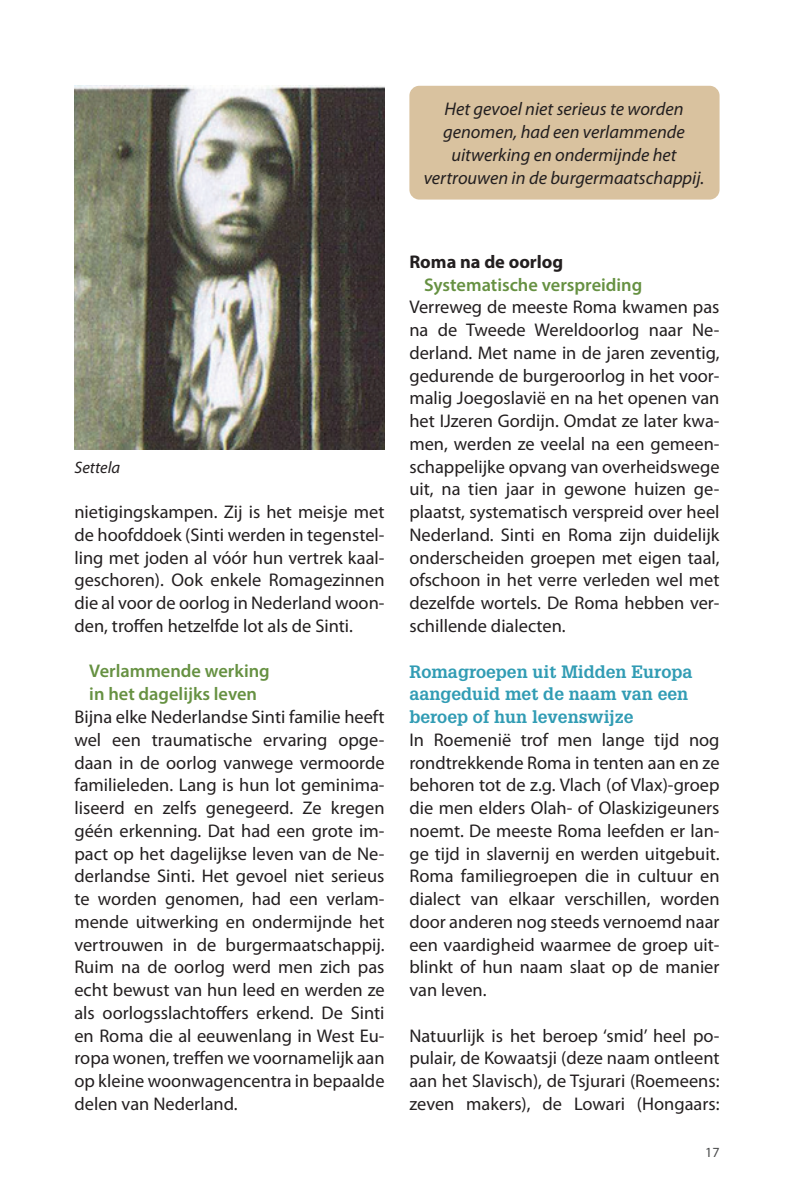
<style>
.page{position:relative;width:794px;height:1191px;background:#fff}
.page>*{position:absolute;margin:0;border:0;box-sizing:border-box;transform-origin:0 0}
.t1{font:18.38px/22.8px "Myriad Pro";color:#231f20;text-align:justify}
.t2{font:italic 18.38px/22.8px "Myriad Pro";color:#231f20;text-align:center}
.t3{font:600 18.38px/22.8px "Myriad Pro";color:#669142}
.t4{font:700 18.38px "Myriad Pro";color:#231f20}
.t5{font:700 17.5px/22.8px "Glypha";color:#319cb4}
.t6{font:italic 16.62px "Myriad Pro";color:#231f20}
.t7{font:14px "Myriad Pro";color:#4b4c4d}
</style>
<div class="page">
<img style="left:74px;top:86px;width:310px;height:364px">
<div style="left:409px;top:86px;width:310px;height:114px;background:#d9c29f;border-radius:10px"></div>
<p class="t2" style="left:424px;top:98px;width:282px">Het gevoel niet serieus te worden genomen, had een verlammende uitwerking en ondermijnde het vertrouwen in de burgermaatschappij.</p>
<p class="t6" style="left:74px;top:457px;width:47px">Settela</p>
<p class="t1" style="left:74px;top:500px;width:312px">nietigingskampen. Zij is het meisje met de hoofddoek (Sinti werden in tegenstel&shy;ling met joden al vóór hun vertrek kaal&shy;geschoren). Ook enkele Romagezinnen die al voor de oorlog in Nederland woon&shy;den, troffen hetzelfde lot als de Sinti.</p>
<p class="t3" style="left:89px;top:659px;width:182px">Verlammende werking in het dagelijks leven</p>
<p class="t1" style="left:74px;top:705px;width:312px">Bijna elke Nederlandse Sinti familie heeft wel een traumatische ervaring opge&shy;daan in de oorlog vanwege vermoorde familieleden. Lang is hun lot geminima&shy;liseerd en zelfs genegeerd. Ze kregen géén erkenning. Dat had een grote im&shy;pact op het dagelijkse leven van de Ne&shy;derlandse Sinti. Het gevoel niet serieus te worden genomen, had een verlam&shy;mende uitwerking en ondermijnde het vertrouwen in de burgermaatschappij.<br>Ruim na de oorlog werd men zich pas echt bewust van hun leed en werden ze als oorlogsslachtoffers erkend. De Sinti en Roma die al eeuwenlang in West Eu&shy;ropa wonen, treffen we voornamelijk aan op kleine woonwagencentra in bepaalde delen van Nederland.</p>
<p class="t4" style="left:409px;top:250px;width:155px">Roma na de oorlog</p>
<p class="t3" style="left:424px;top:272px;width:219px">Systematische verspreiding</p>
<p class="t1" style="left:409px;top:295px;width:312px">Verreweg de meeste Roma kwamen pas na de Tweede Wereldoorlog naar Ne&shy;derland. Met name in de jaren zeventig, gedurende de burgeroorlog in het voor&shy;malig Joegoslavië en na het openen van het IJzeren Gordijn. Omdat ze later kwa&shy;men, werden ze veelal na een gemeen&shy;schappelijke opvang van overheidswege uit, na tien jaar in gewone huizen ge&shy;plaatst, systematisch verspreid over heel Nederland. Sinti en Roma zijn duidelijk onderscheiden groepen met eigen taal, ofschoon in het verre verleden wel met dezelfde wortels. De Roma hebben ver&shy;schillende dialecten.</p>
<p class="t5" style="left:409px;top:659px;width:284px">Romagroepen uit Midden Europa aangeduid met de naam van een beroep of hun levenswijze</p>
<p class="t1" style="left:409px;top:728px;width:312px">In Roemenië trof men lange tijd nog rondtrekkende Roma in tenten aan en ze behoren tot de z.g. Vlach (of Vlax)-groep die men elders Olah- of Olaskizigeuners noemt. De meeste Roma leefden er lan&shy;ge tijd in slavernij en werden uitgebuit.<br>Roma familiegroepen die in cultuur en dialect van elkaar verschillen, worden door anderen nog steeds vernoemd naar een vaardigheid waarmee de groep uit&shy;blinkt of hun naam slaat op de manier van leven.</p>
<p class="t1" style="left:409px;top:1023px;width:312px">Natuurlijk is het beroep ‘smid’ heel po&shy;pulair, de Kowaatsji (deze naam ontleent aan het Slavisch), de Tsjurari (Roemeens: zeven makers), de Lowari (Hongaars:</p>
<p class="t7" style="left:705px;top:1143px;width:16px">17</p>
</div>
